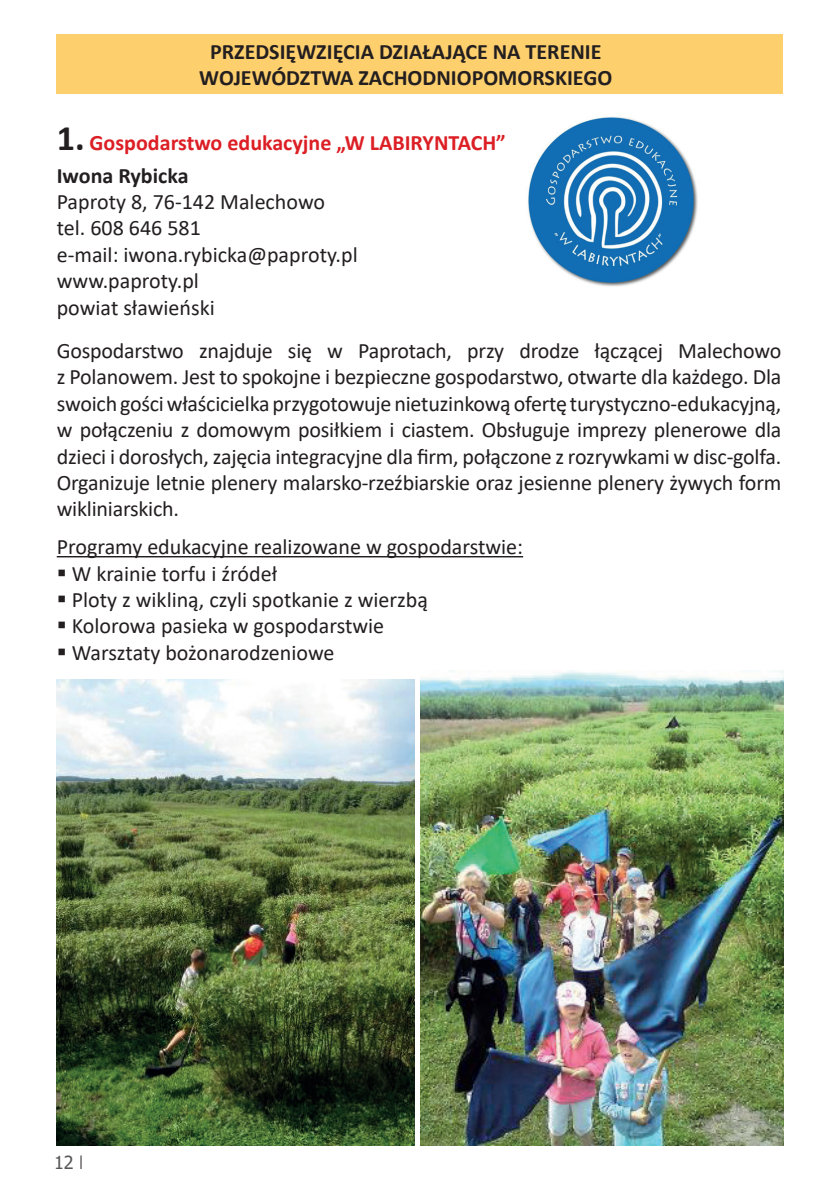
<style>
.page{position:relative;width:840px;height:1191px;background:#fff}
.page>*{position:absolute;margin:0;border:0;box-sizing:border-box;transform-origin:0 0}
.Prosty_tekst{font:22px/26.4px "Calibri";color:#231f20;text-align:justify}
.Prosty_tekst-2{font:700 22px/26.4px "Calibri";color:#231f20;text-align:center}
.Prosty_tekst-3{font:700 22px "Calibri";color:#dc1f25}
.t1{font:18px "Tahoma";color:#57585a}
.s1{font-size:36px;color:#231f20}
</style>
<div class="page">
<svg style="left:81px;top:1155px;width:1px;height:14px"></svg>
<div style="left:57px;top:34px;width:725px;height:60px;background:#fecf6d"></div>
<hr style="left:57px;top:556px;width:466px;height:1px;background:#231f20">
<img style="left:522px;top:109px;width:179px;height:179px;border-radius:90px">
<img style="left:57px;top:679px;width:357px;height:466px">
<img style="left:420px;top:670px;width:362px;height:475px">
<p class="Prosty_tekst-2" style="left:199px;top:38px;width:414px">PRZEDSIĘWZIĘCIA DZIAŁAJĄCE NA TERENIE<br>WOJEWÓDZTWA ZACHODNIOPOMORSKIEGO</p>
<p class="Prosty_tekst-3" style="left:57px;top:128px;width:450px"><span class="s1">1.</span> Gospodarstwo edukacyjne „W LABIRYNTACH”</p>
<p class="Prosty_tekst-2" style="left:57px;top:162px;width:133px">Iwona Rybicka</p>
<p class="Prosty_tekst" style="left:57px;top:188px;width:270px">Paproty 8, 76-142 Malechowo</p>
<p class="Prosty_tekst" style="left:57px;top:214px;width:145px">tel. 608 646 581</p>
<p class="Prosty_tekst" style="left:57px;top:241px;width:302px">e-mail: iwona.rybicka@paproty.pl</p>
<p class="Prosty_tekst" style="left:57px;top:267px;width:144px">www.paproty.pl</p>
<p class="Prosty_tekst" style="left:57px;top:293px;width:159px">powiat sławieński</p>
<p class="Prosty_tekst" style="left:57px;top:337px;width:725px">Gospodarstwo znajduje się w Paprotach, przy drodze łączącej Malechowo z Polanowem. Jest to spokojne i bezpieczne gospodarstwo, otwarte dla każdego. Dla swoich gości właścicielka przygotowuje nietuzinkową ofertę turystyczno-edukacyjną, w połączeniu z domowym posiłkiem i ciastem. Obsługuje imprezy plenerowe dla dzieci i dorosłych, zajęcia integracyjne dla firm, połączone z rozrywkami w disc-golfa.<br>Organizuje letnie plenery malarsko-rzeźbiarskie oraz jesienne plenery żywych form wikliniarskich.</p>
<p class="Prosty_tekst" style="left:57px;top:533px;width:467px">Programy edukacyjne realizowane w gospodarstwie:</p>
<p class="Prosty_tekst" style="left:57px;top:559px;width:222px">▪ W krainie torfu i źródeł</p>
<p class="Prosty_tekst" style="left:57px;top:586px;width:372px">▪ Ploty z wikliną, czyli spotkanie z wierzbą</p>
<p class="Prosty_tekst" style="left:57px;top:612px;width:329px">▪ Kolorowa pasieka w gospodarstwie</p>
<p class="Prosty_tekst" style="left:57px;top:639px;width:279px">▪ Warsztaty bożonarodzeniowe</p>
<p class="t1" style="left:54px;top:1150px;width:21px">12</p>
</div>
